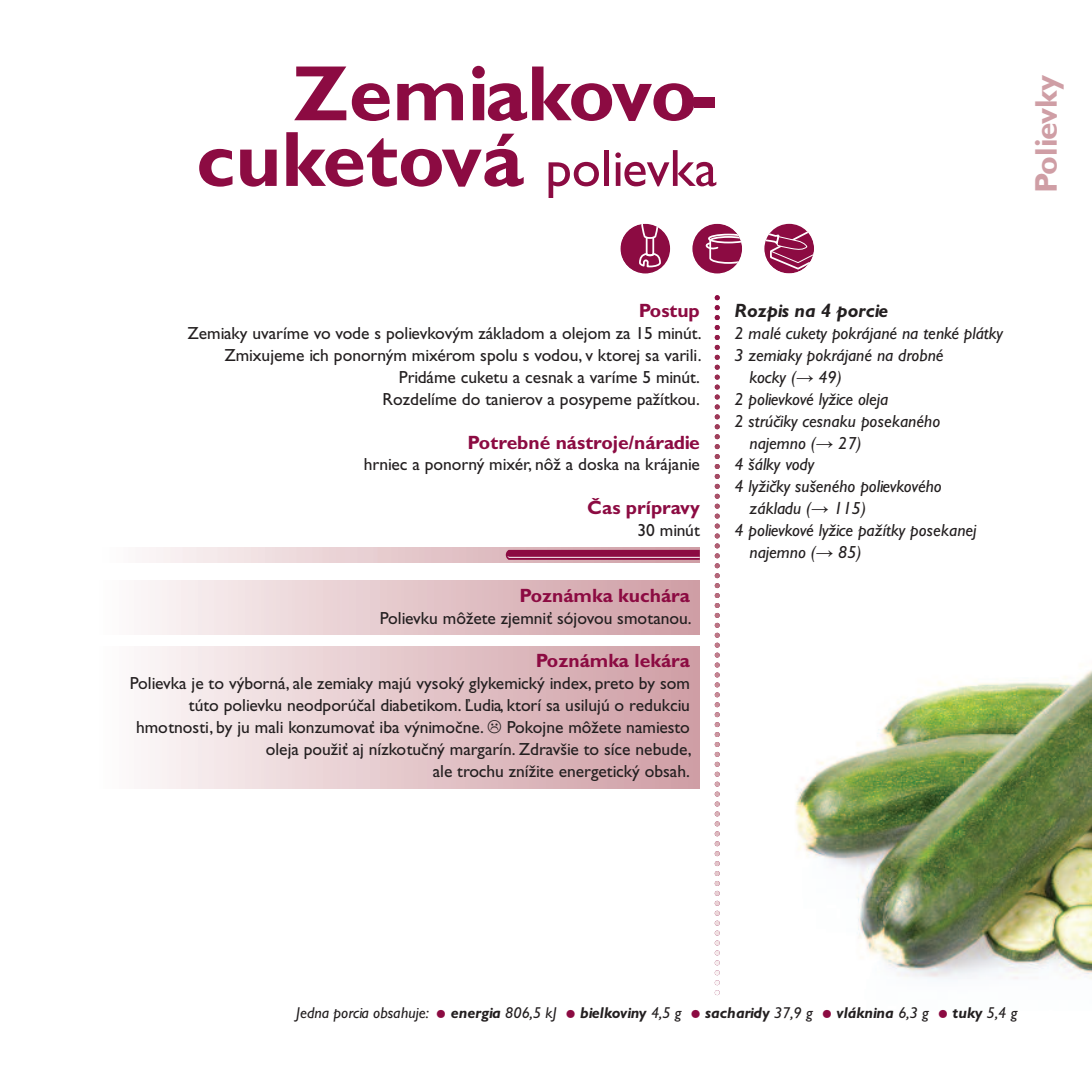
<style>
.page{position:relative;width:1092px;height:1092px;background:#fff}
.page>*{position:absolute;margin:0;border:0;box-sizing:border-box;transform-origin:0 0}
.t1{font:700 78.75px/65.6px "Gill Sans CE";color:#8c0b42;text-align:right}
.t2{font:700 31.5px "Gill Sans CE";letter-spacing:-.015em;color:#cf9ea5}
.t3{font:700 19.25px "Gill Sans CE";color:#8c0b42}
.t4{font:italic 700 19.25px "Gill Sans CE";color:#231f20}
.t5{font:17.5px/21.9px "Gill Sans CE";color:#231f20;text-align:right}
.t6{font:italic 17.5px "Gill Sans CE";color:#231f20}
.t7{font:italic 15.75px "Gill Sans CE";color:#231f20}
.s1{font-weight:400;font-size:52.5px}
.s2{font-family:"Arial"}
.s3{color:#8c0b42}
.s4{font-weight:700}
</style>
<div class="page">
<img style="left:717px;top:575px;width:374px;height:421px">
<div style="left:99px;top:580px;width:600px;height:54px;background:linear-gradient(to right,#fdfafa,#ce9ca3)"></div>
<div style="left:99px;top:646px;width:600px;height:142px;background:linear-gradient(to right,#fdfafa,#ce9ca3)"></div>
<svg style="left:714px;top:295px;width:5px;height:700px"></svg>
<div style="left:692px;top:224px;width:50px;height:49px;background:#8c0b42;border-radius:50%"></div>
<svg style="left:705px;top:233px;width:37px;height:32px"></svg>
<div style="left:620px;top:224px;width:50px;height:49px;background:#8c0b42;border-radius:50%"></div>
<svg style="left:638px;top:224px;width:23px;height:44px"></svg>
<div style="left:764px;top:224px;width:50px;height:49px;background:#8c0b42;border-radius:50%"></div>
<svg style="left:764px;top:229px;width:50px;height:41px"></svg>
<img style="left:149px;top:547px;width:550px;height:15px">
<svg style="left:506px;top:550px;width:193px;height:9px;background:#982556"></svg>
<svg style="left:488px;top:720px;width:13px;height:13px"></svg>
<h1 class="t1" style="left:196px;top:68px;width:522px">Zemiakovo&shy;cuketová <span class="s1">polievka</span></h1>
<h2 class="t2" style="left:1034px;top:193px;width:120px;rotate:-90deg">Polievky</h2>
<p class="t3" style="left:638px;top:303px;width:63px">Postup</p>
<p class="t5" style="left:187px;top:324px;width:515px">Zemiaky uvaríme vo vode s polievkovým základom a olejom za 15 minút.<br>Zmixujeme ich ponorným mixérom spolu s vodou, v ktorej sa varili.<br>Pridáme cuketu a cesnak a varíme 5 minút.<br>Rozdelíme do tanierov a posypeme pažítkou.</p>
<p class="t3" style="left:467px;top:435px;width:234px">Potrebné nástroje/náradie</p>
<p class="t5" style="left:364px;top:455px;width:337px">hrniec a ponorný mixér, nôž a doska na krájanie</p>
<p class="t3" style="left:587px;top:500px;width:114px">Čas prípravy</p>
<p class="t5" style="left:637px;top:521px;width:64px">30 minút</p>
<p class="t3" style="left:519px;top:588px;width:172px">Poznámka kuchára</p>
<p class="t5" style="left:380px;top:608px;width:313px">Polievku môžete zjemniť sójovou smotanou.</p>
<p class="t3" style="left:535px;top:653px;width:156px">Poznámka lekára</p>
<p class="t5" style="left:130px;top:674px;width:561px">Polievka je to výborná, ale zemiaky majú vysoký glykemický index, preto by som</p>
<p class="t5" style="left:189px;top:696px;width:502px">túto polievku neodporúčal diabetikom. Ľudia, ktorí sa usilujú o redukciu</p>
<p class="t5" style="left:136px;top:718px;width:349px">hmotnosti, by ju mali konzumovať iba výnimočne.</p>
<p class="t5" style="left:266px;top:718px;width:427px">Pokojne môžete namiesto<br>oleja použiť aj nízkotučný margarín. Zdravšie to síce nebude, ale trochu znížite energetický obsah.</p>
<p class="t4" style="left:734px;top:303px;width:155px">Rozpis na 4 porcie</p>
<p class="t6" style="left:734px;top:326px;width:270px">2 malé cukety pokrájané na tenké plátky</p>
<p class="t6" style="left:734px;top:348px;width:210px">3 zemiaky pokrájané na drobné</p>
<p class="t6" style="left:749px;top:370px;width:94px">kocky (<span class="s2">→</span> 49)</p>
<p class="t6" style="left:734px;top:392px;width:155px">2 polievkové lyžice oleja</p>
<p class="t6" style="left:734px;top:414px;width:207px">2 strúčiky cesnaku posekaného</p>
<p class="t6" style="left:749px;top:436px;width:114px">najemno (<span class="s2">→</span> 27)</p>
<p class="t6" style="left:734px;top:458px;width:81px">4 šálky vody</p>
<p class="t6" style="left:734px;top:480px;width:209px">4 lyžičky sušeného polievkového</p>
<p class="t6" style="left:749px;top:501px;width:118px">základu (<span class="s2">→</span> 115)</p>
<p class="t6" style="left:734px;top:523px;width:243px">4 polievkové lyžice pažítky posekanej</p>
<p class="t6" style="left:749px;top:545px;width:114px">najemno (<span class="s2">→</span> 85)</p>
<p class="t7" style="left:296px;top:1006px;width:722px">Jedna porcia obsahuje: <span class="s3">●</span> <span class="s4">energia</span> 806,5 kJ <span class="s3">●</span> <span class="s4">bielkoviny</span> 4,5 g <span class="s3">●</span> <span class="s4">sacharidy</span> 37,9 g <span class="s3">●</span> <span class="s4">vláknina</span> 6,3 g <span class="s3">●</span> <span class="s4">tuky</span> 5,4 g</p>
</div>
